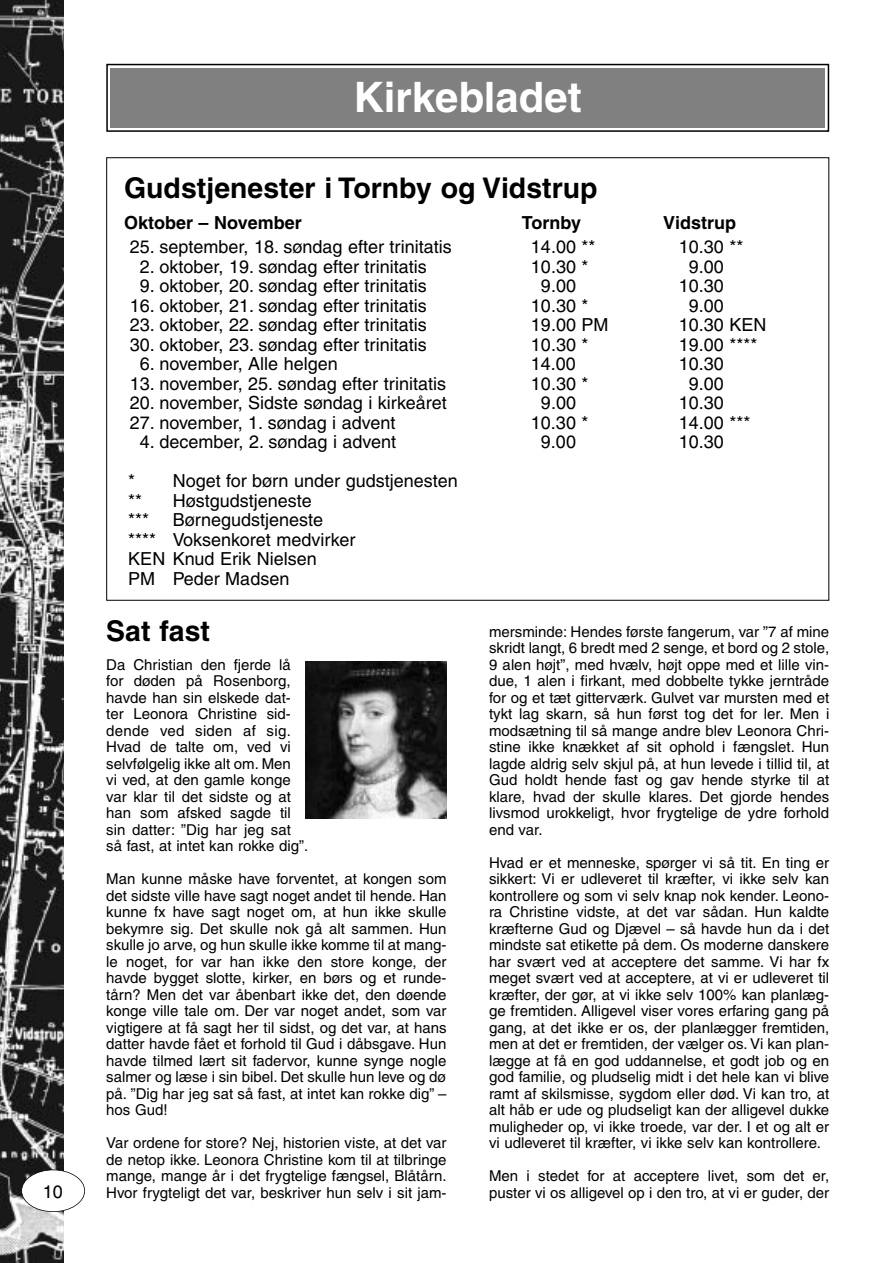
<style>
.page{position:relative;width:893px;height:1263px;background:#fff}
.page>*{position:absolute;margin:0;border:0;box-sizing:border-box;transform-origin:0 0}
.t1{font:700 42px "Helvetica";color:#fff}
.t2{font:700 28.5px "Helvetica";color:#000}
.t3{font:18px/19.5px "Helvetica";color:#000}
.t4{font:700 18px "Helvetica";color:#000}
.t5{font:15px/16.5px "Helvetica";color:#000;text-align:justify}
</style>
<div class="page">
<img style="left:0;top:0;width:64px;height:1263px">
<div style="left:22px;top:1170px;width:63px;height:42px;background:#fff;border-radius:50%"></div>
<div style="left:21px;top:1169px;width:64px;height:43px;border:2px solid #000;border-radius:50%"></div>
<div style="left:106px;top:64px;width:723px;height:68px;border:2px solid #000"></div>
<div style="left:111px;top:68px;width:714px;height:60px;background:#808080"></div>
<img style="left:306px;top:662px;width:140px;height:156px">
<p class="t3" style="left:43px;top:1183px;width:22px">10</p>
<h1 class="t1" style="left:354px;top:81px;width:230px">Kirkebladet</h1>
<h2 class="t2" style="left:124px;top:177px;width:475px">Gudstjenester i Tornby og Vidstrup</h2>
<p class="t4" style="left:124px;top:216px;width:179px">Oktober – November</p>
<p class="t4" style="left:522px;top:216px;width:61px">Tornby</p>
<p class="t4" style="left:663px;top:216px;width:75px">Vidstrup</p>
<p class="t3" style="left:130px;top:239px;width:323px">25. september, 18. søndag efter trinitatis</p>
<p class="t3" style="left:531px;top:239px;width:66px">14.00 **</p>
<p class="t3" style="left:679px;top:239px;width:66px">10.30 **</p>
<p class="t3" style="left:140px;top:258px;width:288px">2. oktober, 19. søndag efter trinitatis</p>
<p class="t3" style="left:531px;top:258px;width:59px">10.30 *</p>
<p class="t3" style="left:689px;top:258px;width:37px">9.00</p>
<p class="t3" style="left:140px;top:278px;width:288px">9. oktober, 20. søndag efter trinitatis</p>
<p class="t3" style="left:541px;top:278px;width:37px">9.00</p>
<p class="t3" style="left:679px;top:278px;width:47px">10.30</p>
<p class="t3" style="left:130px;top:297px;width:298px">16. oktober, 21. søndag efter trinitatis</p>
<p class="t3" style="left:531px;top:297px;width:59px">10.30 *</p>
<p class="t3" style="left:689px;top:297px;width:37px">9.00</p>
<p class="t3" style="left:130px;top:317px;width:298px">23. oktober, 22. søndag efter trinitatis</p>
<p class="t3" style="left:531px;top:317px;width:79px">19.00 PM</p>
<p class="t3" style="left:679px;top:317px;width:89px">10.30 KEN</p>
<p class="t3" style="left:130px;top:336px;width:298px">30. oktober, 23. søndag efter trinitatis</p>
<p class="t3" style="left:531px;top:336px;width:59px">10.30 *</p>
<p class="t3" style="left:679px;top:336px;width:80px">19.00 ****</p>
<p class="t3" style="left:140px;top:356px;width:199px">6. november, Alle helgen</p>
<p class="t3" style="left:531px;top:356px;width:47px">14.00</p>
<p class="t3" style="left:679px;top:356px;width:47px">10.30</p>
<p class="t3" style="left:130px;top:375px;width:318px">13. november, 25. søndag efter trinitatis</p>
<p class="t3" style="left:531px;top:375px;width:59px">10.30 *</p>
<p class="t3" style="left:689px;top:375px;width:37px">9.00</p>
<p class="t3" style="left:130px;top:395px;width:318px">20. november, Sidste søndag i kirkeåret</p>
<p class="t3" style="left:541px;top:395px;width:37px">9.00</p>
<p class="t3" style="left:679px;top:395px;width:47px">10.30</p>
<p class="t3" style="left:130px;top:414px;width:267px">27. november, 1. søndag i advent</p>
<p class="t3" style="left:531px;top:414px;width:59px">10.30 *</p>
<p class="t3" style="left:679px;top:414px;width:73px">14.00 ***</p>
<p class="t3" style="left:140px;top:434px;width:258px">4. december, 2. søndag i advent</p>
<p class="t3" style="left:541px;top:434px;width:37px">9.00</p>
<p class="t3" style="left:679px;top:434px;width:47px">10.30</p>
<p class="t3" style="left:128px;top:473px;width:331px">* Noget for børn under gudstjenesten **</p>
<p class="t3" style="left:173px;top:492px;width:141px">Høstgudstjeneste</p>
<p class="t3" style="left:128px;top:512px;width:23px">***</p>
<p class="t3" style="left:128px;top:512px;width:229px;text-indent:44px">Børnegudstjeneste **** Voksenkoret medvirker<br>KEN Knud Erik Nielsen<br>PM Peder Madsen</p>
<h2 class="t2" style="left:106px;top:619px;width:105px">Sat fast</h2>
<p class="t5" style="left:106px;top:657px;width:203px;text-align:left">Da Christian den fjerde lå for døden på Rosenborg, havde han sin elskede dat&shy;ter Leonora Christine sid&shy;dende ved siden af sig.<br>Hvad de talte om, ved vi selvfølgelig ikke alt om. Men<br>vi ved, at den gamle konge var klar til det sidste og at han som afsked sagde til sin datter: ”Dig har jeg sat så fast, at intet kan rokke dig”.</p>
<p class="t5" style="left:106px;top:872px;width:342px">Man kunne måske have forventet, at kongen som det sidste ville have sagt noget andet til hende. Han kunne fx have sagt noget om, at hun ikke skulle bekymre sig. Det skulle nok gå alt sammen. Hun skulle jo arve, og hun skulle ikke komme til at mang&shy;le noget, for var han ikke den store konge, der havde bygget slotte, kirker, en børs og et runde&shy;tårn? Men det var åbenbart ikke det, den døende konge ville tale om. Der var noget andet, som var vigtigere at få sagt her til sidst, og det var, at hans datter havde fået et forhold til Gud i dåbsgave. Hun havde tilmed lært sit fadervor, kunne synge nogle salmer og læse i sin bibel. Det skulle hun leve og dø på. ”Dig har jeg sat så fast, at intet kan rokke dig” – hos Gud!</p>
<p class="t5" style="left:106px;top:1136px;width:342px">Var ordene for store? Nej, historien viste, at det var de netop ikke. Leonora Christine kom til at tilbringe mange, mange år i det frygtelige fængsel, Blåtårn.<br>Hvor frygteligt det var, beskriver hun selv i sit jam-</p>
<p class="t5" style="left:489px;top:624px;width:342px">mersminde: Hendes første fangerum, var ”7 af mine skridt langt, 6 bredt med 2 senge, et bord og 2 stole, 9 alen højt”, med hvælv, højt oppe med et lille vin&shy;due, 1 alen i firkant, med dobbelte tykke jerntråde for og et tæt gitterværk. Gulvet var mursten med et tykt lag skarn, så hun først tog det for ler. Men i modsætning til så mange andre blev Leonora Chri&shy;stine ikke knækket af sit ophold i fængslet. Hun lagde aldrig selv skjul på, at hun levede i tillid til, at Gud holdt hende fast og gav hende styrke til at klare, hvad der skulle klares. Det gjorde hendes livsmod urokkeligt, hvor frygtelige de ydre forhold end var.</p>
<p class="t5" style="left:489px;top:855px;width:342px">Hvad er et menneske, spørger vi så tit. En ting er sikkert: Vi er udleveret til kræfter, vi ikke selv kan kontrollere og som vi selv knap nok kender. Leono&shy;ra Christine vidste, at det var sådan. Hun kaldte kræfterne Gud og Djævel – så havde hun da i det mindste sat etikette på dem. Os moderne danskere har svært ved at acceptere det samme. Vi har fx meget svært ved at acceptere, at vi er udleveret til kræfter, der gør, at vi ikke selv 100% kan planlæg&shy;ge fremtiden. Alligevel viser vores erfaring gang på gang, at det ikke er os, der planlægger fremtiden, men at det er fremtiden, der vælger os. Vi kan plan&shy;lægge at få en god uddannelse, et godt job og en god familie, og pludselig midt i det hele kan vi blive ramt af skilsmisse, sygdom eller død. Vi kan tro, at alt håb er ude og pludseligt kan der alligevel dukke muligheder op, vi ikke troede, var der. I et og alt er vi udleveret til kræfter, vi ikke selv kan kontrollere.</p>
<p class="t5" style="left:489px;top:1169px;width:342px">Men i stedet for at acceptere livet, som det er, puster vi os alligevel op i den tro, at vi er guder, der</p>
</div>
